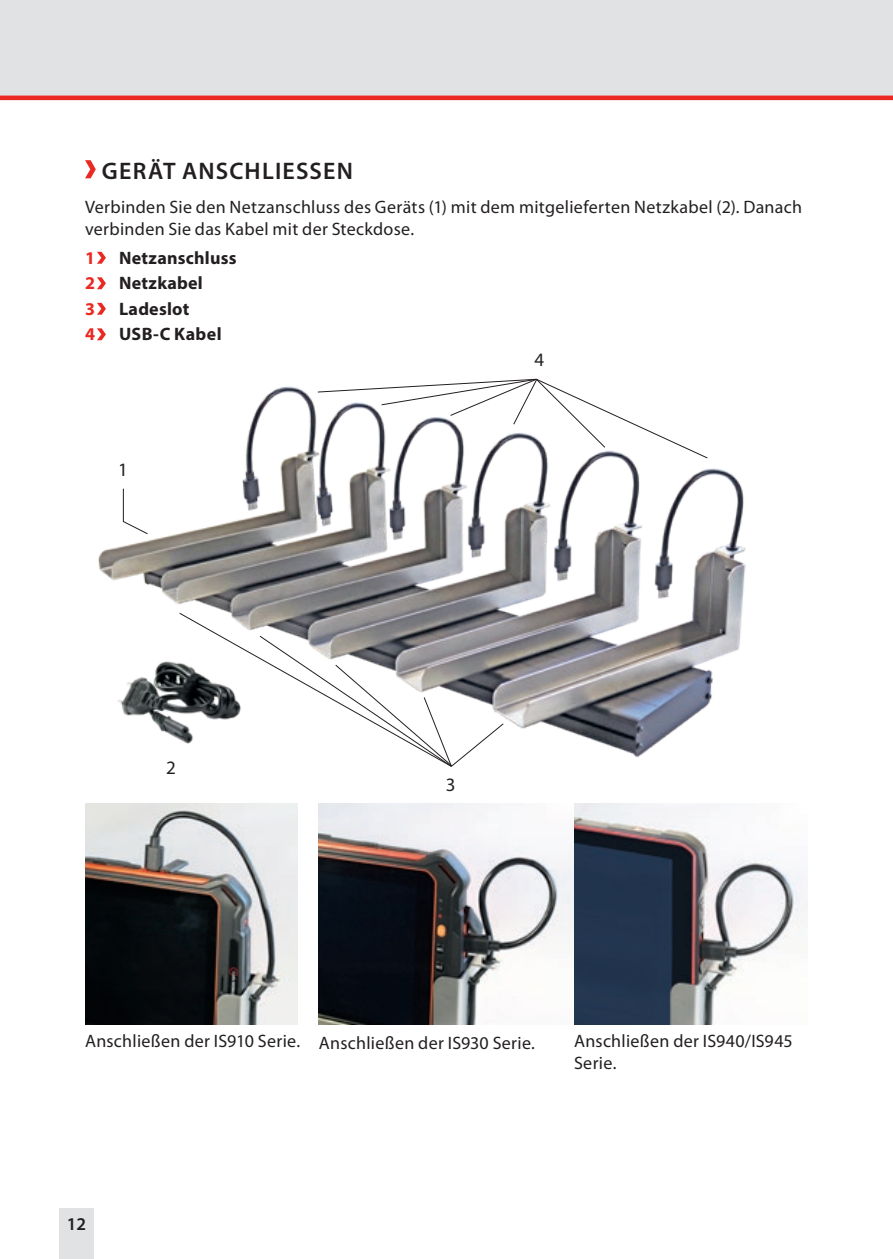
<style>
.page{position:relative;width:893px;height:1259px;background:#fff}
.page>*{position:absolute;margin:0;border:0;box-sizing:border-box;transform-origin:0 0}
.t1{font:600 24px "Myriad Pro";letter-spacing:.05em;color:#231f20}
.t2{font:18.9px "Myriad Pro";color:#231f20}
.t3{font:18px/21.6px "Myriad Pro";letter-spacing:.02em;color:#231f20}
.t4{font:700 18px "Myriad Pro";letter-spacing:.015em;color:#231f20}
.t5{font:700 18px "Myriad Pro";color:#ea2922}
.t6{font:600 18px "Myriad Pro";color:#231f20}
</style>
<div class="page">
<div style="left:60px;top:1208px;width:34px;height:51px;background:#e1e2e4"></div>
<div style="left:0;top:0;width:893px;height:101px;background:#e1e2e4"></div>
<hr style="left:0;top:96px;width:893px;height:4px;background:#ea2922">
<img style="left:85px;top:803px;width:213px;height:222px">
<img style="left:319px;top:803px;width:489px;height:222px">
<svg style="left:85px;top:160px;width:11px;height:18px"></svg>
<svg style="left:97px;top:252px;width:9px;height:12px"></svg>
<svg style="left:97px;top:277px;width:9px;height:12px"></svg>
<svg style="left:97px;top:303px;width:9px;height:12px"></svg>
<svg style="left:97px;top:328px;width:9px;height:12px"></svg>
<img style="left:98px;top:386px;width:648px;height:372px">
<svg style="left:317px;top:378px;width:392px;height:81px"></svg>
<svg style="left:178px;top:612px;width:327px;height:155px"></svg>
<svg style="left:122px;top:488px;width:27px;height:47px"></svg>
<h1 class="t1" style="left:102px;top:155px;width:253px">GERÄT ANSCHLIESSEN</h1>
<p class="t3" style="left:85px;top:196px;width:719px">Verbinden Sie den Netzanschluss des Geräts (1) mit dem mitgelieferten Netzkabel (2). Danach verbinden Sie das Kabel mit der Steckdose.</p>
<p class="t5" style="left:85px;top:246px;width:11px">1</p>
<p class="t4" style="left:119px;top:246px;width:119px">Netzanschluss</p>
<p class="t5" style="left:85px;top:271px;width:11px">2</p>
<p class="t4" style="left:119px;top:271px;width:85px">Netzkabel</p>
<p class="t5" style="left:85px;top:297px;width:11px">3</p>
<p class="t4" style="left:119px;top:297px;width:72px">Ladeslot</p>
<p class="t5" style="left:85px;top:322px;width:11px">4</p>
<p class="t4" style="left:119px;top:322px;width:104px">USB-C Kabel</p>
<p class="t2" style="left:118px;top:458px;width:11px">1</p>
<p class="t2" style="left:534px;top:348px;width:11px">4</p>
<p class="t2" style="left:166px;top:756px;width:11px">2</p>
<p class="t2" style="left:446px;top:773px;width:11px">3</p>
<p class="t3" style="left:85px;top:1030px;width:217px">Anschließen der IS910 Serie.</p>
<p class="t3" style="left:319px;top:1032px;width:218px">Anschließen der IS930 Serie.</p>
<p class="t3" style="left:574px;top:1030px;width:220px">Anschließen der IS940/IS945<br>Serie.</p>
<p class="t6" style="left:67px;top:1212px;width:21px">12</p>
</div>
